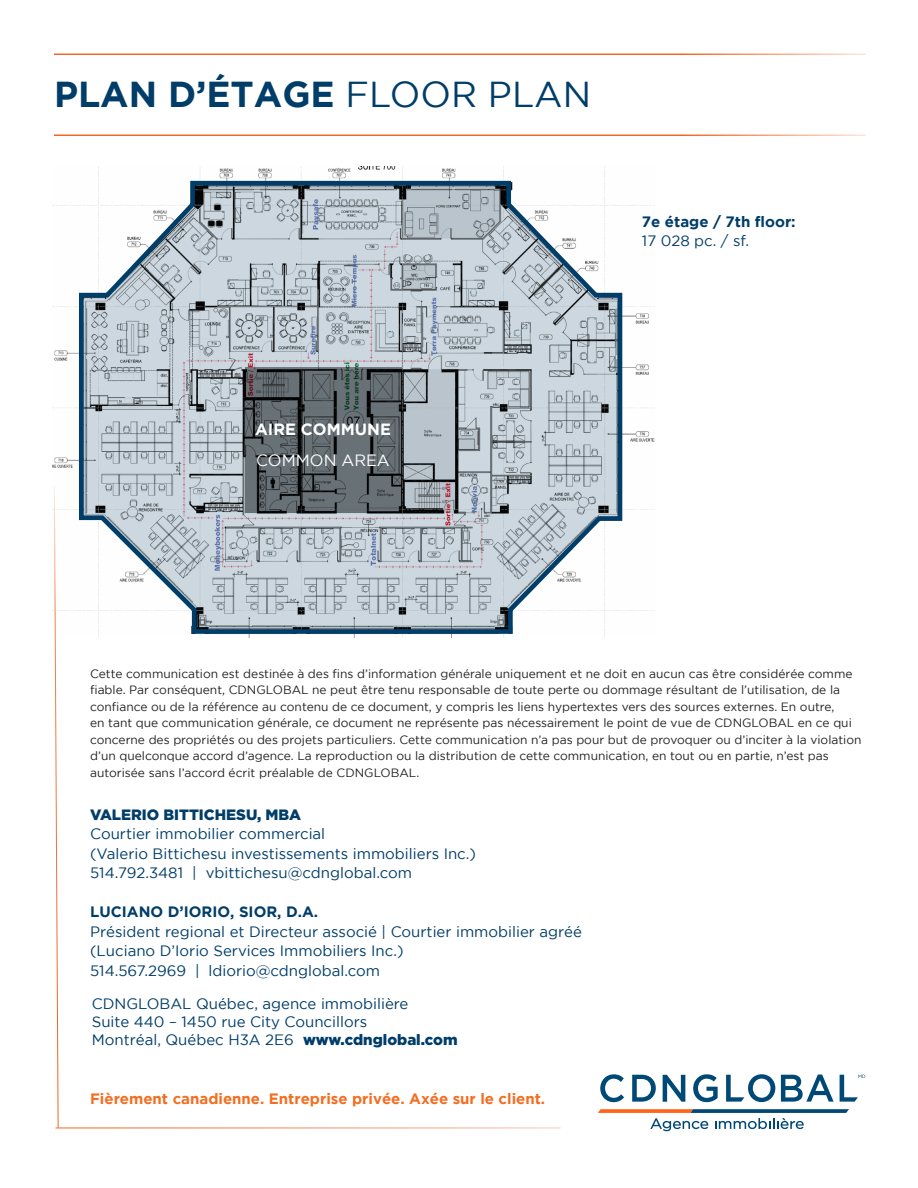
<style>
.page{position:relative;width:918px;height:1188px;background:#fff}
.page>*{position:absolute;margin:0;border:0;box-sizing:border-box;transform-origin:0 0}
.t1{font:700 36px "Gotham";color:#003d69}
.t2{font:700 16.2px "Gotham";color:#fff}
.t3{font:16.2px "Gotham";color:#fff}
.t4{font:15px "Gotham";color:#003d69}
.t5{font:700 15px "Gotham";color:#f36e21}
.t6{font:700 15px "Gotham";color:#003d69}
.t7{font:900 15px "Gotham";color:#003d69}
.t8{font:12px/16.5px "Gotham";color:#231f20}
.s1{font-weight:400}
.s2{font-weight:900}
</style>
<div class="page">
<hr style="left:54px;top:135px;width:812px;height:1px;background:#f26624">
<hr style="left:54px;top:54px;width:812px;height:1px;background:#f26624">
<svg style="left:781px;top:1075px;width:53px;height:27px"></svg>
<svg style="left:632px;top:1075px;width:24px;height:27px"></svg>
<svg style="left:726px;top:1074px;width:49px;height:28px"></svg>
<svg style="left:663px;top:1075px;width:22px;height:27px"></svg>
<svg style="left:600px;top:1074px;width:24px;height:28px"></svg>
<svg style="left:693px;top:1074px;width:25px;height:28px"></svg>
<svg style="left:598px;top:1109px;width:251px;height:22px"></svg>
<svg style="left:840px;top:1075px;width:25px;height:27px"></svg>
<img style="left:52px;top:167px;width:602px;height:470px">
<svg style="left:77px;top:179px;width:548px;height:457px;background:#b1bbc3"></svg>
<hr style="left:55px;top:1128px;width:506px;height:1px;background:#f26624">
<svg style="left:54px;top:486px;width:5px;height:643px"></svg>
<p class="t1" style="left:54px;top:74px;width:539px">PLAN D’ÉTAGE <span class="s1">FLOOR PLAN</span></p>
<p class="t6" style="left:642px;top:213px;width:155px">7e étage / 7th floor:</p>
<p class="t4" style="left:642px;top:233px;width:109px">17 028 pc. / sf.</p>
<p class="t2" style="left:255px;top:420px;width:137px">AIRE COMMUNE</p>
<p class="t3" style="left:256px;top:451px;width:135px">COMMON AREA</p>
<p class="t8" style="left:90px;top:665px;width:773px">Cette communication est destinée à des fins d’information générale uniquement et ne doit en aucun cas être considérée comme fiable. Par conséquent, CDNGLOBAL ne peut être tenu responsable de toute perte ou dommage résultant de l’utilisation, de la confiance ou de la référence au contenu de ce document, y compris les liens hypertextes vers des sources externes. En outre,<br>en tant que communication générale, ce document ne représente pas nécessairement le point de vue de CDNGLOBAL en ce qui concerne des propriétés ou des projets particuliers. Cette communication n’a pas pour but de provoquer ou d’inciter à la violation d’un quelconque accord d’agence. La reproduction ou la distribution de cette communication, en tout ou en partie, n’est pas autorisée sans l’accord écrit préalable de CDNGLOBAL.</p>
<p class="t7" style="left:90px;top:806px;width:213px">VALERIO BITTICHESU, MBA</p>
<p class="t4" style="left:90px;top:826px;width:237px">Courtier immobilier commercial</p>
<p class="t4" style="left:90px;top:845px;width:387px">(Valerio Bittichesu investissements immobiliers Inc.)</p>
<p class="t4" style="left:90px;top:865px;width:323px">514.792.3481 | vbittichesu@cdnglobal.com</p>
<p class="t6" style="left:90px;top:903px;width:230px">LUCIANO D’IORIO, SIOR, D.A.</p>
<p class="t4" style="left:90px;top:923px;width:493px">Président regional et Directeur associé | Courtier immobilier agréé</p>
<p class="t4" style="left:90px;top:943px;width:315px">(Luciano D’Iorio Services Immobiliers Inc.)</p>
<p class="t4" style="left:90px;top:962px;width:291px">514.567.2969 | ldiorio@cdnglobal.com</p>
<p class="t4" style="left:92px;top:995px;width:318px">CDNGLOBAL Québec, agence immobilière</p>
<p class="t4" style="left:92px;top:1013px;width:277px">Suite 440 – 1450 rue City Councillors</p>
<p class="t4" style="left:92px;top:1031px;width:367px">Montréal, Québec H3A 2E6 <span class="s2">www.cdnglobal.com</span></p>
<p class="t5" style="left:90px;top:1090px;width:457px">Fièrement canadienne. Entreprise privée. Axée sur le client.</p>
</div>
